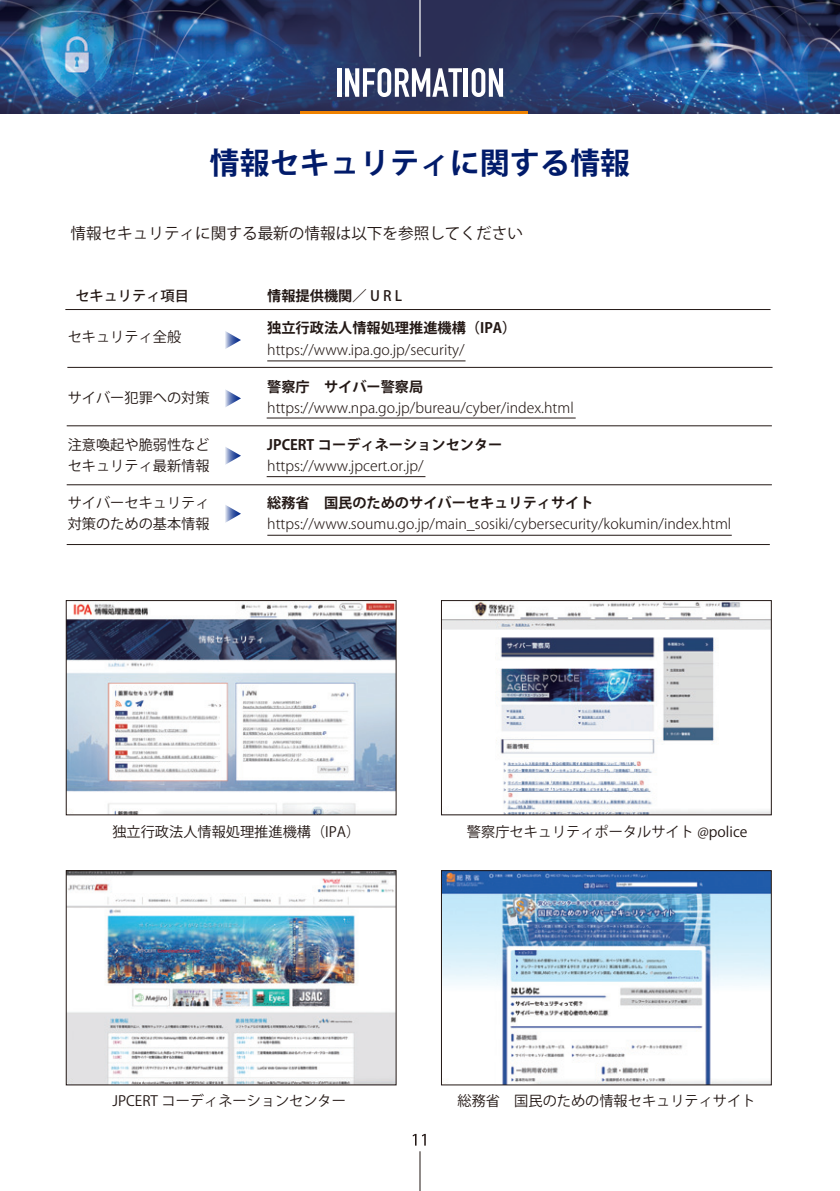
<style>
.page{position:relative;width:840px;height:1191px;background:#fff}
.page>*{position:absolute;margin:0;border:0;box-sizing:border-box;transform-origin:0 0}
.t1{font:700 30px "Koz Go Pro";color:#011b6a}
.t2{font:15.6px "Koz Go Pro";color:#231815}
.t3{font:300 14.2px/21.2px "Koz Go Pro";color:#231815}
.t4{font:14.2px "Koz Go Pro";color:#231815}
.t5{font:700 14.2px "Koz Go Pro";color:#231815}
.t6{font:500 14.2px "Koz Go Pro";color:#231815}
.s1{font-weight:500}
.s2{font-weight:700}
</style>
<div class="page">
<img style="left:0;top:0;width:839px;height:113px">
<hr style="left:300px;top:111px;width:227px;height:2px;background:#ef8200">
<hr style="left:419px;top:1151px;width:1px;height:40px;background:#231815">
<hr style="left:419px;top:0;width:1px;height:57px;background:#fff">
<svg style="left:412px;top:1133px;width:13px;height:12px"></svg>
<img style="left:68px;top:602px;width:326px;height:211px">
<div style="left:66px;top:600px;width:330px;height:215px;border:1px solid #231815"></div>
<img style="left:443px;top:602px;width:326px;height:211px">
<div style="left:441px;top:600px;width:330px;height:215px;border:1px solid #231815"></div>
<img style="left:68px;top:872px;width:326px;height:211px">
<div style="left:66px;top:870px;width:330px;height:215px;border:1px solid #231815"></div>
<img style="left:443px;top:872px;width:326px;height:211px">
<div style="left:441px;top:870px;width:330px;height:215px;border:1px solid #231815"></div>
<hr style="left:65px;top:309px;width:705px;height:1px;background:#231815">
<hr style="left:67px;top:367px;width:705px;height:1px;background:#231815">
<hr style="left:67px;top:425px;width:704px;height:1px;background:#231815">
<hr style="left:67px;top:484px;width:704px;height:1px;background:#231815">
<hr style="left:67px;top:544px;width:702px;height:1px;background:#231815">
<hr style="left:267px;top:360px;width:198px;height:1px;background:#231815">
<hr style="left:266px;top:418px;width:309px;height:1px;background:#231815">
<hr style="left:266px;top:476px;width:159px;height:1px;background:#231815">
<hr style="left:267px;top:535px;width:464px;height:1px;background:#231815">
<hr style="left:337px;top:68px;width:4px;height:29px;background:#fff">
<svg style="left:345px;top:68px;width:116px;height:29px"></svg>
<hr style="left:463px;top:68px;width:4px;height:29px;background:#fff">
<svg style="left:471px;top:68px;width:32px;height:29px"></svg>
<svg style="left:225px;top:331px;width:16px;height:18px"></svg>
<svg style="left:225px;top:389px;width:16px;height:18px"></svg>
<svg style="left:225px;top:447px;width:16px;height:18px"></svg>
<svg style="left:225px;top:505px;width:16px;height:18px"></svg>
<p class="t1" style="left:209px;top:143px;width:421px">情報セキュリティに関する情報</p>
<p class="t2" style="left:70px;top:223px;width:454px">情報セキュリティに関する最新の情報は以下を参照してください</p>
<p class="t6" style="left:75px;top:286px;width:115px">セキュリティ項目</p>
<p class="t5" style="left:267px;top:286px;width:136px">情報提供機関／ <span class="s1">U R L</span></p>
<p class="t4" style="left:68px;top:327px;width:115px">セキュリティ全般</p>
<p class="t3" style="left:267px;top:318px;width:250px"><span class="s2">独立行政法人情報処理推進機構（IPA）</span>https://www.ipa.go.jp/security/</p>
<p class="t4" style="left:68px;top:388px;width:143px">サイバー犯罪への対策</p>
<p class="t3" style="left:267px;top:376px;width:308px"><span class="s2">警察庁　サイバー警察局</span>https://www.npa.go.jp/bureau/cyber/index.html</p>
<p class="t4" style="left:68px;top:435px;width:143px">注意喚起や脆弱性など</p>
<p class="t5" style="left:267px;top:435px;width:236px">JPCERT コーディネーションセンター</p>
<p class="t4" style="left:68px;top:456px;width:143px">セキュリティ最新情報</p>
<p class="t3" style="left:267px;top:455px;width:158px">https://www.jpcert.or.jp/</p>
<p class="t4" style="left:68px;top:493px;width:143px">サイバーセキュリティ</p>
<p class="t5" style="left:267px;top:493px;width:327px">総務省　国民のためのサイバーセキュリティサイト</p>
<p class="t4" style="left:68px;top:514px;width:143px">対策のための基本情報</p>
<p class="t3" style="left:267px;top:513px;width:465px">https://www.soumu.go.jp/main_sosiki/cybersecurity/kokumin/index.html</p>
<p class="t4" style="left:112px;top:822px;width:249px">独立行政法人情報処理推進機構（IPA）</p>
<p class="t4" style="left:466px;top:822px;width:282px">警察庁セキュリティポータルサイト @police</p>
<p class="t4" style="left:112px;top:1091px;width:235px">JPCERT コーディネーションセンター</p>
<p class="t4" style="left:457px;top:1091px;width:299px">総務省　国民のための情報セキュリティサイト</p>
</div>
